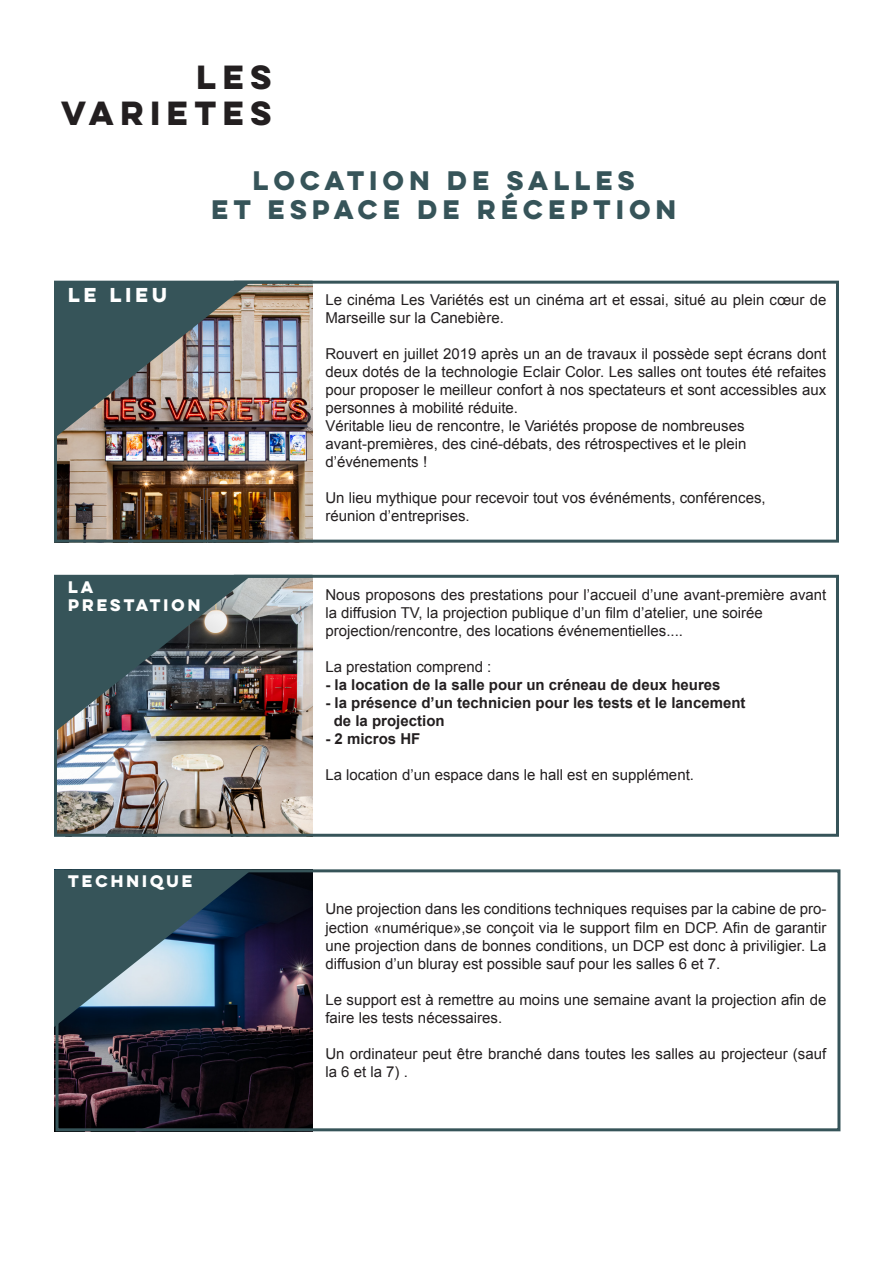
<style>
.page{position:relative;width:893px;height:1263px;background:#fff}
.page>*{position:absolute;margin:0;border:0;box-sizing:border-box;transform-origin:0 0}
.t1{font:700 30px "Lulo Clean W01 One";color:#231f20}
.t2{font:700 24px "Lulo Clean W01 One";color:#365459}
.t3{font:700 18px "Lulo Clean W01 One";color:#fff}
.t4{font:15px/18px "Arial";color:#231f20}
.t5{font:700 15px "Arial";color:#231f20}
.t6{font:700 15px "Lulo Clean W01 One";letter-spacing:-.02em;color:#fff}
</style>
<div class="page">
<img style="left:58px;top:285px;width:255px;height:254px">
<img style="left:58px;top:285px;width:194px;height:153px">
<div style="left:54px;top:281px;width:785px;height:262px;border:3px solid #365459"></div>
<hr style="left:234px;top:281px;width:79px;height:3px;background:#365459">
<img style="left:58px;top:579px;width:255px;height:254px">
<img style="left:58px;top:579px;width:194px;height:153px">
<div style="left:54px;top:575px;width:785px;height:262px;border:3px solid #365459"></div>
<hr style="left:234px;top:575px;width:79px;height:3px;background:#365459">
<img style="left:54px;top:873px;width:259px;height:258px">
<svg style="left:54px;top:870px;width:198px;height:157px"></svg>
<div style="left:56px;top:869px;width:784px;height:262px;border:3px solid #365459"></div>
<p class="t1" style="left:197px;top:56px;width:83px">LES</p>
<p class="t1" style="left:61px;top:92px;width:219px">VARIETES</p>
<p class="t2" style="left:253px;top:164px;width:389px">LOCATION DE SALLES</p>
<p class="t2" style="left:211px;top:192px;width:471px">ET ESPACE DE RÉCEPTION</p>
<p class="t3" style="left:68px;top:282px;width:104px">LE LIEU</p>
<p class="t6" style="left:68px;top:576px;width:30px">LA</p>
<p class="t6" style="left:68px;top:594px;width:137px">PRESTATION</p>
<p class="t4" style="left:325px;top:291px;width:502px">Le cinéma Les Variétés est un cinéma art et essai, situé au plein cœur de<br>Marseille sur la Canebière.</p>
<p class="t4" style="left:325px;top:345px;width:502px;text-align:justify">Rouvert en juillet 2019 après un an de travaux il possède sept écrans dont deux dotés de la technologie Eclair Color. Les salles ont toutes été refaites pour proposer le meilleur confort à nos spectateurs et sont accessibles aux personnes à mobilité réduite.</p>
<p class="t4" style="left:325px;top:417px;width:421px">Véritable lieu de rencontre, le Variétés propose de nombreuses</p>
<p class="t4" style="left:325px;top:435px;width:423px">avant-premières, des ciné-débats, des rétrospectives et le plein</p>
<p class="t4" style="left:325px;top:453px;width:103px">d’événements !</p>
<p class="t4" style="left:325px;top:489px;width:442px">Un lieu mythique pour recevoir tout vos événéments, conférences,</p>
<p class="t4" style="left:325px;top:507px;width:146px">réunion d’entreprises.</p>
<p class="t4" style="left:325px;top:586px;width:502px">Nous proposons des prestations pour l’accueil d’une avant-première avant la diffusion TV, la projection publique d’un film d’atelier, une soirée</p>
<p class="t4" style="left:325px;top:622px;width:359px">projection/rencontre, des locations événementielles....</p>
<p class="t4" style="left:325px;top:658px;width:167px">La prestation comprend :</p>
<p class="t5" style="left:325px;top:675px;width:397px">- la location de la salle pour un créneau de deux heures</p>
<p class="t5" style="left:325px;top:693px;width:422px">- la présence d’un technicien pour les tests et le lancement</p>
<p class="t5" style="left:334px;top:711px;width:112px">de la projection</p>
<p class="t5" style="left:325px;top:729px;width:97px">- 2 micros HF</p>
<p class="t4" style="left:325px;top:766px;width:370px">La location d’un espace dans le hall est en supplément.</p>
<p class="t6" style="left:68px;top:870px;width:129px">TECHNIQUE</p>
<p class="t4" style="left:325px;top:900px;width:502px;text-align:justify">Une projection dans les conditions techniques requises par la cabine de pro&shy;jection «numérique»,se conçoit via le support film en DCP. Afin de garantir une projection dans de bonnes conditions, un DCP est donc à priviligier. La diffusion d’un bluray est possible sauf pour les salles 6 et 7.</p>
<p class="t4" style="left:325px;top:990px;width:502px">Le support est à remettre au moins une semaine avant la projection afin de faire les tests nécessaires.</p>
<p class="t4" style="left:325px;top:1044px;width:502px">Un ordinateur peut être branché dans toutes les salles au projecteur (sauf la 6 et la 7) .</p>
</div>
